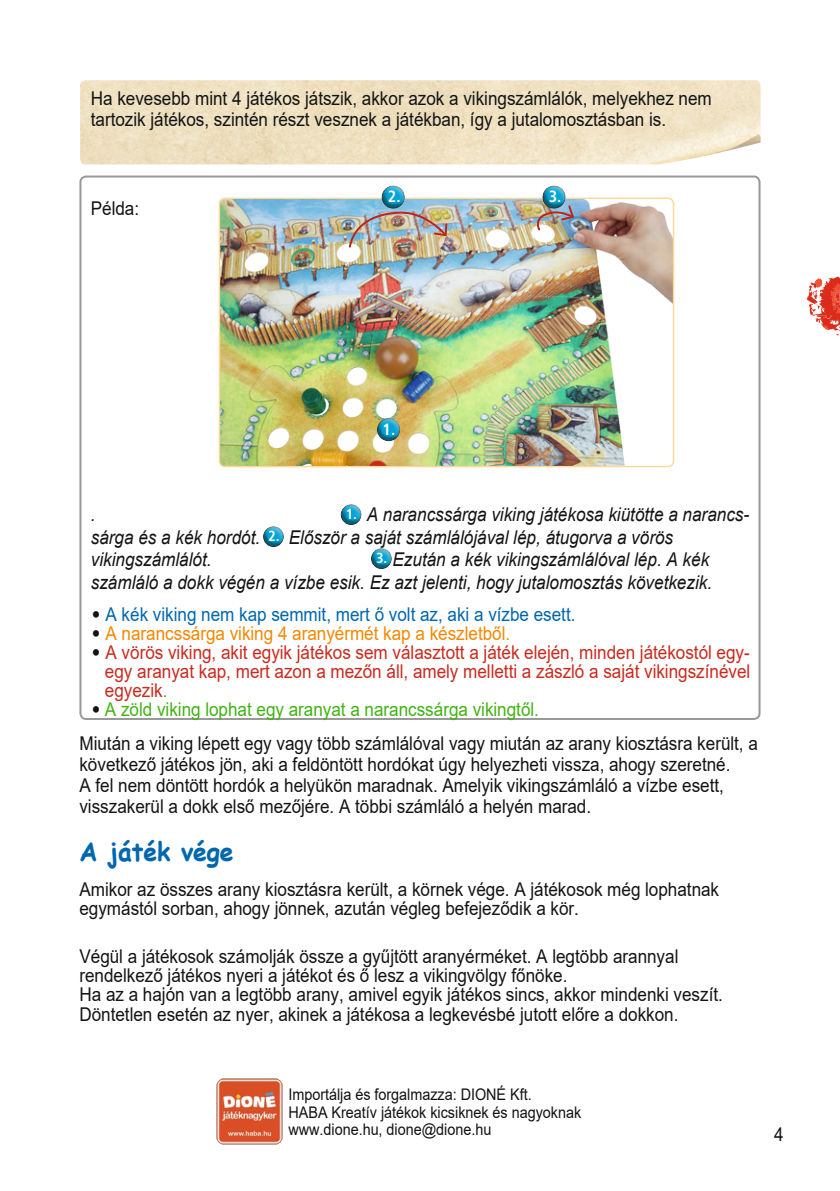
<style>
.page{position:relative;width:840px;height:1191px;background:#fff}
.page>*{position:absolute;margin:0;border:0;box-sizing:border-box;transform-origin:0 0}
.t1{font:700 26px "Comic Sans MS";color:#0067af;scale:.95 1}
.t2{font:19px/21px "Arial";color:#131413;scale:.9 1}
.t3{font:italic 19px/22.8px "Arial";color:#131413;text-align:right;scale:.9 1}
.t4{font:19px/19px "Arial";color:#ca2a1e;text-align:justify;scale:.9 1}
.t5{font:19px "Arial";color:#0067af;scale:.9 1}
.t6{font:19px "Arial";color:#41b314;scale:.9 1}
.t7{font:19px "Arial";color:#f38802;scale:.9 1}
.t8{font:700 condensed 16.2px "Frutiger LT";color:#fff}
.t9{font:16px/17.2px "Arial";color:#111212;scale:.9 1}
.t10{font:700 condensed 14.6px "Frutiger LT";color:#fff}
.s1{font-family:"Frutiger LT";color:#131413}
.s2{color:#41b314}
.s3{font-style:inherit}
</style>
<div class="page">
<svg style="left:807px;top:277px;width:32px;height:58px"></svg>
<img style="left:80px;top:80px;width:680px;height:84px">
<img style="left:219px;top:198px;width:454px;height:268px">
<div style="left:219px;top:198px;width:454px;height:269px;border:1px solid #ffd797;border-radius:6px"></div>
<svg style="left:529px;top:204px;width:46px;height:27px"></svg>
<img style="left:348px;top:212px;width:100px;height:37px">
<div style="left:379px;top:184px;width:31px;height:22px;background:#fff;opacity:.45"></div>
<div style="left:378px;top:188px;width:29px;height:23px;background:#131413;opacity:.45"></div>
<div style="left:539px;top:184px;width:32px;height:22px;background:#fff;opacity:.45"></div>
<div style="left:538px;top:188px;width:30px;height:23px;background:#131413;opacity:.45"></div>
<div style="left:374px;top:417px;width:32px;height:21px;background:#fff;opacity:.45"></div>
<div style="left:373px;top:420px;width:30px;height:24px;background:#131413;opacity:.45"></div>
<div style="left:336px;top:506px;width:29px;height:25px;background:#131413;opacity:.45"></div>
<div style="left:258px;top:528px;width:29px;height:25px;background:#131413;opacity:.45"></div>
<div style="left:366px;top:550px;width:29px;height:25px;background:#131413;opacity:.45"></div>
<img style="left:216px;top:1078px;width:67px;height:67px">
<p class="t2" style="left:91px;top:87px;width:691px">Ha kevesebb mint 4 játékos játszik, akkor azok a vikingszámlálók, melyekhez nem tartozik játékos, szintén részt vesznek a játékban, így a jutalomosztásban is.</p>
<p class="t2" style="left:91px;top:198px;width:55px">Példa:</p>
<p class="t8" style="left:387px;top:187px;width:14px">2.</p>
<p class="t8" style="left:548px;top:187px;width:14px">3.</p>
<p class="t8" style="left:382px;top:419px;width:14px">1.</p>
<p class="t3" style="left:91px;top:503px;width:7px">.</p>
<p class="t3" style="left:366px;top:503px;width:426px">A narancssárga viking játékosa kiütötte a narancs-</p>
<p class="t3" style="left:91px;top:526px;width:189px">sárga és a kék hordót.</p>
<p class="t3" style="left:288px;top:526px;width:428px">Először a saját számlálójával lép, átugorva a vörös</p>
<p class="t3" style="left:91px;top:548px;width:136px">vikingszámlálót.</p>
<p class="t10" style="left:345px;top:505px;width:13px">1.</p>
<p class="t10" style="left:268px;top:527px;width:13px">2.</p>
<p class="t3" style="left:91px;top:548px;width:691px">Ezután a kék vikingszámlálóval lép. A kék<br>számláló a dokk végén a vízbe esik. Ez azt jelenti, hogy jutalomosztás következik.</p>
<p class="t5" style="left:92px;top:601px;width:538px"><span class="s1">•</span> A kék viking nem kap semmit, mert ő volt az, aki a vízbe esett.</p>
<p class="t7" style="left:92px;top:620px;width:466px"><span class="s1">•</span> A narancssárga viking 4 aranyérmét kap a készletből.</p>
<p class="t4" style="left:105px;top:642px;width:718px;text-indent:-13px"><span class="s1">•</span> A vörös viking, akit egyik játékos sem választott a játék elején, minden játékostól egy&shy;egy aranyat kap, mert azon a mezőn áll, amely melletti a zászló a saját vikingszínével egyezik<span class="s2">.</span></p>
<p class="t6" style="left:92px;top:696px;width:498px"><span class="s1">•</span> A zöld viking lophat egy aranyat a narancssárga vikingtől.</p>
<p class="t2" style="left:79px;top:732px;width:755px">Miután a viking lépett egy vagy több számlálóval vagy miután az arany kiosztásra került, a következő játékos jön, aki a feldöntött hordókat úgy helyezheti vissza, ahogy szeretné.<br>A fel nem döntött hordók a helyükön maradnak. Amelyik vikingszámláló a vízbe esett, visszakerül a dokk első mezőjére. A többi számláló a helyén marad.</p>
<p class="t1" style="left:79px;top:832px;width:164px">A játék vége</p>
<p class="t2" style="left:79px;top:880px;width:712px;line-height:19px">Amikor az összes arany kiosztásra került, a körnek vége. A játékosok még lophatnak egymástól sorban<span class="s3">,</span> ahogy jönnek, <span class="s3">azután végleg</span> befejeződik a kör.</p>
<p class="t2" style="left:79px;top:947px;width:716px;line-height:19px"><span class="s3">Végül</span> a játékosok számolják össze a gyűjtött aranyérméket. A legtöbb arannyal rendelkező játékos nyeri a játékot és ő lesz a vikingvölgy főnöke.<br>Ha az a hajón van a legtöbb arany, amivel egyik játékos sincs, akkor mindenki veszít.<br>Döntetlen esetén az nyer, akinek a játékosa a legkevésbé jutott előre a dokkon.</p>
<p class="t10" style="left:376px;top:549px;width:13px">3.</p>
<p class="t9" style="left:288px;top:1086px;width:326px">Importálja és forgalmazza: DIONÉ Kft.<br>HABA Kreatív játékok kicsiknek és nagyoknak www.dione.hu, dione@dione.hu</p>
<p class="t2" style="left:773px;top:1123px;width:12px">4</p>
</div>
